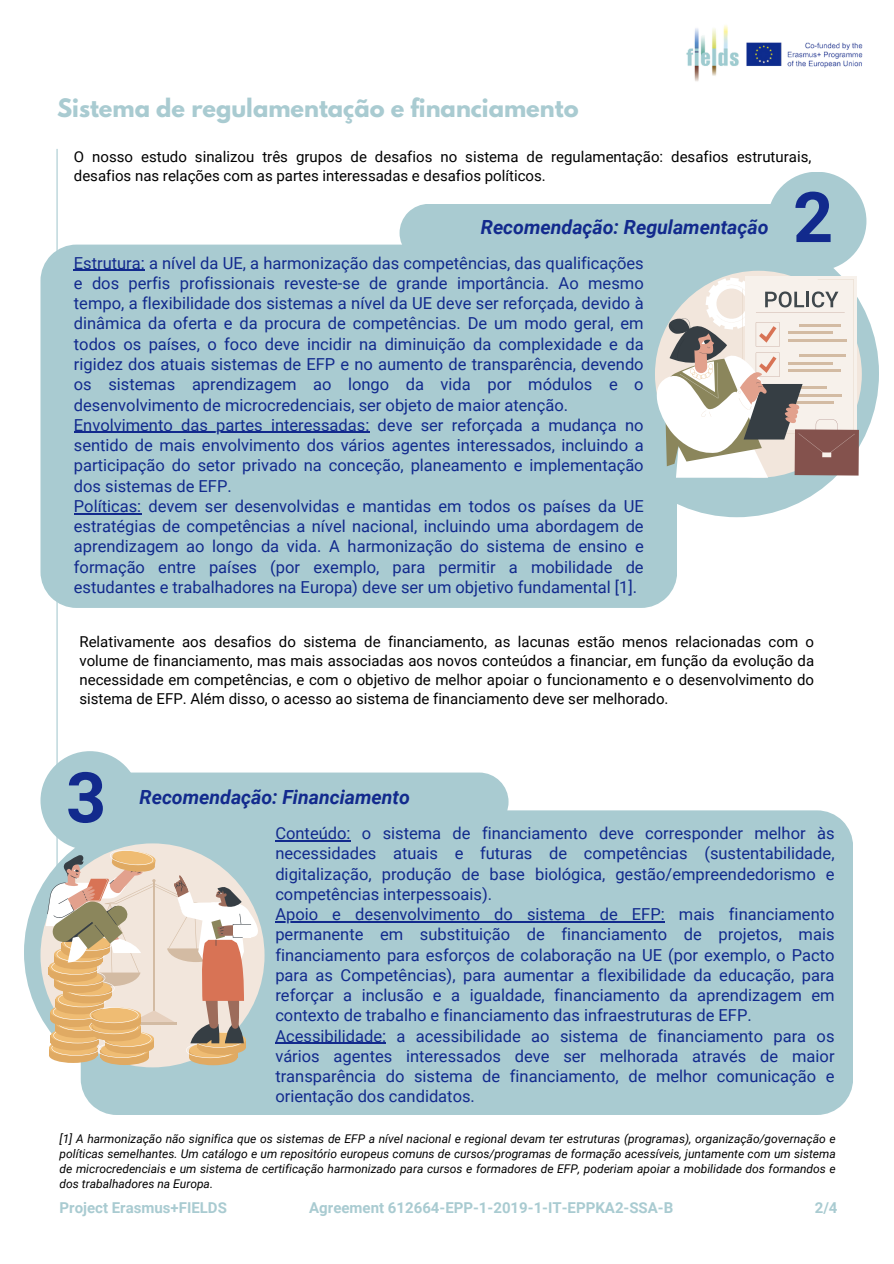
<style>
.page{position:relative;width:894px;height:1264px;background:#fff}
.page>*{position:absolute;margin:0;border:0;box-sizing:border-box;transform-origin:0 0}
.t1{font:700 70.05px "Roboto";color:#122a8d}
.t2{font:700 22.5px "League Spartan";color:#a9cbd1}
.t3{font:italic 700 19.5px "Roboto";color:#122a8d}
.t4{font:16.5px/20.2px "Roboto";color:#122a8d;text-align:justify}
.t5{font:15px/19.2px "Roboto";color:#000;text-align:justify}
.t6{font:700 15px "Roboto";color:#a9cbd1}
.t7{font:italic 12px/15px "Roboto";color:#000;text-align:justify}
</style>
<div class="page">
<div style="left:399px;top:204px;width:371px;height:40px;background:#a9cbd1"></div>
<div style="left:594px;top:230px;width:284px;height:287px;background:#a9cbd1;border-radius:50%"></div>
<hr style="left:56px;top:149px;width:2px;height:869px;background:#a9cbd1">
<div style="left:40px;top:244px;width:636px;height:364px;background:#a9cbd1"></div>
<div style="left:767px;top:172px;width:99px;height:99px;background:#a9cbd1;border-radius:50%"></div>
<div style="left:91px;top:772px;width:417px;height:59px;background:#a9cbd1;border-radius:29px"></div>
<div style="left:24px;top:820px;width:261px;height:264px;background:#a9cbd1;border-radius:50%"></div>
<div style="left:81px;top:810px;width:771px;height:304px;background:#a9cbd1"></div>
<div style="left:40px;top:751px;width:99px;height:99px;background:#a9cbd1;border-radius:50%"></div>
<img style="left:686px;top:25px;width:177px;height:57px">
<div style="left:40px;top:843px;width:224px;height:224px;background:#f2e6dc;border-radius:50%"></div>
<div style="left:49px;top:1047px;width:48px;height:15px;background:#e0aa63;border-radius:50%"></div>
<div style="left:101px;top:1049px;width:48px;height:16px;background:#e0aa63;border-radius:50%"></div>
<div style="left:189px;top:1049px;width:48px;height:16px;background:#e0aa63;border-radius:50%"></div>
<svg style="left:46px;top:849px;width:215px;height:209px"></svg>
<hr style="left:74px;top:270px;width:71px;height:1px;background:#122a8d">
<hr style="left:74px;top:432px;width:295px;height:1px;background:#122a8d">
<hr style="left:74px;top:513px;width:67px;height:1px;background:#122a8d">
<hr style="left:275px;top:840px;width:75px;height:1px;background:#122a8d">
<hr style="left:275px;top:921px;width:389px;height:1px;background:#122a8d">
<hr style="left:275px;top:1042px;width:111px;height:1px;background:#122a8d">
<svg style="left:645px;top:277px;width:213px;height:200px;background:#cec8c3"></svg>
<p class="t2" style="left:57px;top:97px;width:523px">Sistema de regulamentação e financiamento</p>
<h3 class="t5" style="left:74px;top:147px;width:738px">O nosso estudo sinalizou três grupos de desafios no sistema de regulamentação: desafios estruturais, desafios nas relações com as partes interessadas e desafios políticos.</h3>
<h2 class="t3" style="left:480px;top:216px;width:289px">Recomendação: Regulamentação</h2>
<h4 class="t4" style="left:74px;top:253px;width:571px">Estrutura: a nível da UE, a harmonização das competências, das qualificações e dos perfis profissionais reveste-se de grande importância. Ao mesmo tempo, a flexibilidade dos sistemas a nível da UE deve ser reforçada, devido à dinâmica da oferta e da procura de competências. De um modo geral, em todos os países, o foco deve incidir na diminuição da complexidade e da rigidez dos atuais sistemas de EFP e no aumento de transparência, devendo os sistemas aprendizagem ao longo da vida por módulos e o desenvolvimento de microcredenciais, ser objeto de maior atenção.</h4>
<p class="t4" style="left:74px;top:415px;width:571px;text-align:left">Envolvimento das partes interessadas: deve ser reforçada a mudança no sentido de mais envolvimento dos vários agentes interessados, incluindo a participação do setor privado na conceção, planeamento e implementação dos sistemas de EFP.<br>Políticas: devem ser desenvolvidas e mantidas em todos os países da UE estratégias de competências a nível nacional, incluindo uma abordagem de aprendizagem ao longo da vida. A harmonização do sistema de ensino e formação entre países (por exemplo, para permitir a mobilidade de estudantes e trabalhadores na Europa) deve ser um objetivo fundamental [1].</p>
<p class="t1" style="left:792px;top:177px;width:42px">2</p>
<h4 class="t5" style="left:79px;top:632px;width:736px">Relativamente aos desafios do sistema de financiamento, as lacunas estão menos relacionadas com o volume de financiamento, mas mais associadas aos novos conteúdos a financiar, em função da evolução da necessidade em competências, e com o objetivo de melhor apoiar o funcionamento e o desenvolvimento do sistema de EFP. Além disso, o acesso ao sistema de financiamento deve ser melhorado.</h4>
<h4 class="t1" style="left:66px;top:757px;width:42px">3</h4>
<h2 class="t3" style="left:139px;top:786px;width:272px">Recomendação: Financiamento</h2>
<h4 class="t4" style="left:275px;top:823px;width:560px">Conteúdo: o sistema de financiamento deve corresponder melhor às necessidades atuais e futuras de competências (sustentabilidade, digitalização, produção de base biológica, gestão/empreendedorismo e competências interpessoais).</h4>
<p class="t4" style="left:275px;top:904px;width:560px;text-align:left">Apoio e desenvolvimento do sistema de EFP: mais financiamento permanente em substituição de financiamento de projetos, mais financiamento para esforços de colaboração na UE (por exemplo, o Pacto para as Competências), para aumentar a flexibilidade da educação, para reforçar a inclusão e a igualdade, financiamento da aprendizagem em contexto de trabalho e financiamento das infraestruturas de EFP.<br>Acessibilidade: a acessibilidade ao sistema de financiamento para os vários agentes interessados deve ser melhorada através de maior transparência do sistema de financiamento, de melhor comunicação e orientação dos candidatos.</p>
<h3 class="t7" style="left:60px;top:1130px;width:777px">[1] A harmonização não significa que os sistemas de EFP a nível nacional e regional devam ter estruturas (programas), organização/governação e políticas semelhantes. Um catálogo e um repositório europeus comuns de cursos/programas de formação acessíveis, juntamente com um sistema de microcredenciais e um sistema de certificação harmonizado para cursos e formadores de EFP, poderiam apoiar a mobilidade dos formandos e dos trabalhadores na Europa.</h3>
<p class="t6" style="left:60px;top:1199px;width:169px">Project Erasmus+FIELDS</p>
<p class="t6" style="left:309px;top:1199px;width:365px">Agreement 612664-EPP-1-2019-1-IT-EPPKA2-SSA-B</p>
<p class="t6" style="left:814px;top:1199px;width:24px">2/4</p>
</div>
